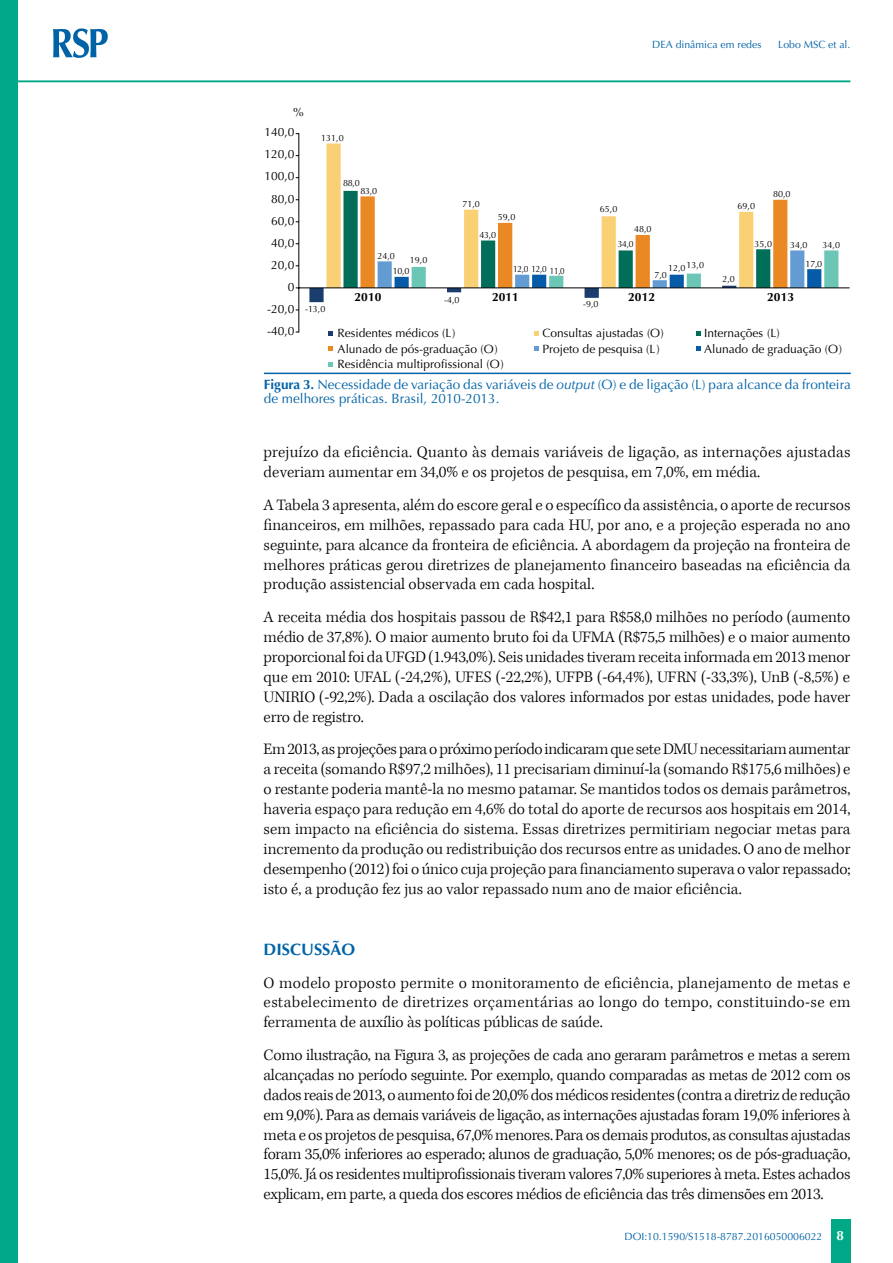
<style>
.page{position:relative;width:893px;height:1263px;background:#fff}
.page>*{position:absolute;margin:0;border:0;box-sizing:border-box;transform-origin:0 0}
.t1{font:300 16.5px/20px "Kepler Std";color:#000;text-align:justify}
.t2{font:700 16.5px "Optima";color:#0063a7}
.t3{font:13.5px/14.2px "Optima";color:#0063a7}
.t4{font:700 13.5px "Optima";color:#fff}
.t5{font:12px/22px "Optima";color:#010101}
.t6{font:700 12px "Optima";color:#010101}
.t7{font:10.5px "Optima";color:#0063a7}
.t8{font:9px/15px "Optima";letter-spacing:-.005em;color:#010101}
.t9{font:9px "Optima";letter-spacing:-.005em;color:#010101;scale:.93 1}
.t10{font:9px "Optima";letter-spacing:-.005em;color:#010101;scale:.95 1}
.s1{font-weight:700}
.s2{font-style:italic}
</style>
<div class="page">
<div style="left:831px;top:1220px;width:20px;height:43px;background:#00a887"></div>
<div style="left:0;top:0;width:18px;height:1263px;background:#00a887"></div>
<svg style="left:53px;top:28px;width:55px;height:30px"></svg>
<hr style="left:18px;top:80px;width:832px;height:2px;background:#00a887">
<hr style="left:264px;top:373px;width:587px;height:1px;background:#0063a7">
<svg style="left:326px;top:143px;width:32px;height:48px"></svg>
<svg style="left:309px;top:191px;width:529px;height:111px"></svg>
<hr style="left:298px;top:134px;width:1px;height:198px;background:#000">
<hr style="left:296px;top:287px;width:553px;height:1px;background:#000">
<svg style="left:328px;top:331px;width:5px;height:4px"></svg>
<svg style="left:328px;top:346px;width:5px;height:4px"></svg>
<svg style="left:328px;top:362px;width:5px;height:5px"></svg>
<svg style="left:534px;top:331px;width:5px;height:4px"></svg>
<svg style="left:534px;top:346px;width:5px;height:4px"></svg>
<svg style="left:696px;top:331px;width:5px;height:4px"></svg>
<svg style="left:696px;top:346px;width:5px;height:4px"></svg>
<p class="t5" style="left:293px;top:101px;width:12px">%</p>
<p class="t5" style="left:264px;top:121px;width:32px">140,0<br>120,0</p>
<p class="t8" style="left:321px;top:131px;width:24px">131,0</p>
<p class="t7" style="left:652px;top:38px;width:111px">DEA dinâmica em redes</p>
<p class="t7" style="left:778px;top:38px;width:74px">Lobo MSC et al.</p>
<p class="t5" style="left:264px;top:166px;width:32px;text-align:right">100,0<br>80,0<br>60,0<br>40,0<br>20,0<br>0 -20,0 -40,0</p>
<p class="t8" style="left:305px;top:301px;width:22px">-13,0</p>
<p class="t8" style="left:343px;top:176px;width:18px">88,0</p>
<p class="t8" style="left:360px;top:183px;width:18px">83,0</p>
<p class="t8" style="left:393px;top:248px;width:18px;text-indent:-15px">24,0<br>10,0</p>
<p class="t8" style="left:410px;top:252px;width:19px">19,0</p>
<p class="t8" style="left:462px;top:197px;width:19px">71,0</p>
<p class="t8" style="left:498px;top:210px;width:19px">59,0</p>
<p class="t8" style="left:479px;top:228px;width:18px">43,0</p>
<p class="t9" style="left:513px;top:264px;width:57px">12,0 12,0 11,0</p>
<p class="t6" style="left:355px;top:290px;width:28px">2010</p>
<p class="t8" style="left:444px;top:293px;width:17px">-4,0</p>
<p class="t6" style="left:492px;top:290px;width:28px">2011</p>
<p class="t8" style="left:600px;top:202px;width:19px">65,0</p>
<p class="t8" style="left:634px;top:222px;width:19px">48,0</p>
<p class="t8" style="left:583px;top:297px;width:17px">-9,0</p>
<p class="t10" style="left:618px;top:239px;width:18px">34,0</p>
<p class="t8" style="left:668px;top:259px;width:37px">12,013,0</p>
<p class="t8" style="left:654px;top:267px;width:14px">7,0</p>
<p class="t6" style="left:628px;top:290px;width:28px">2012</p>
<p class="t8" style="left:737px;top:199px;width:19px">69,0</p>
<p class="t8" style="left:773px;top:187px;width:19px">80,0</p>
<p class="t8" style="left:722px;top:271px;width:14px">2,0</p>
<p class="t8" style="left:755px;top:236px;width:19px">35,0</p>
<p class="t8" style="left:806px;top:236px;width:18px;line-height:18.8px;text-indent:-16px">34,0<br>17,0</p>
<p class="t8" style="left:823px;top:237px;width:19px">34,0</p>
<p class="t6" style="left:767px;top:290px;width:28px">2013</p>
<p class="t5" style="left:338px;top:326px;width:168px;line-height:15.5px">Residentes médicos (L)<br>Alunado de pós-graduação (O)<br>Residência multiprofissional (O)</p>
<p class="t5" style="left:542px;top:326px;width:123px;line-height:15.3px">Consultas ajustadas (O)<br>Projeto de pesquisa (L)</p>
<p class="t5" style="left:704px;top:326px;width:139px;line-height:15.3px">Internações (L)<br>Alunado de graduação (O)</p>
<p class="t3" style="left:264px;top:377px;width:588px"><span class="s1">Figura 3.</span> Necessidade de variação das variáveis de <span class="s2">output</span> (O) e de ligação (L) para alcance da fronteira de melhores práticas. Brasil, 2010-2013.</p>
<p class="t1" style="left:264px;top:443px;width:588px">prejuízo da eficiência. Quanto às demais variáveis de ligação, as internações ajustadas deveriam aumentar em 34,0% e os projetos de pesquisa, em 7,0%, em média.</p>
<p class="t1" style="left:264px;top:495px;width:588px">A Tabela 3 apresenta, além do escore geral e o específico da assistência, o aporte de recursos financeiros, em milhões, repassado para cada HU, por ano, e a projeção esperada no ano seguinte, para alcance da fronteira de eficiência. A abordagem da projeção na fronteira de melhores práticas gerou diretrizes de planejamento financeiro baseadas na eficiência da produção assistencial observada em cada hospital.</p>
<p class="t1" style="left:264px;top:608px;width:588px">A receita média dos hospitais passou de R$42,1 para R$58,0 milhões no período (aumento médio de 37,8%). O maior aumento bruto foi da UFMA (R$75,5 milhões) e o maior aumento proporcional foi da UFGD (1.943,0%). Seis unidades tiveram receita informada em 2013 menor que em 2010: UFAL (-24,2%), UFES (-22,2%), UFPB (-64,4%), UFRN (-33,3%), UnB (-8,5%) e UNIRIO (-92,2%). Dada a oscilação dos valores informados por estas unidades, pode haver erro de registro.</p>
<p class="t1" style="left:264px;top:740px;width:588px">Em 2013, as projeções para o próximo período indicaram que sete DMU necessitariam aumentar a receita (somando R$97,2 milhões), 11 precisariam diminuí-la (somando R$175,6 milhões) e o restante poderia mantê-la no mesmo patamar. Se mantidos todos os demais parâmetros, haveria espaço para redução em 4,6% do total do aporte de recursos aos hospitais em 2014, sem impacto na eficiência do sistema. Essas diretrizes permitiriam negociar metas para incremento da produção ou redistribuição dos recursos entre as unidades. O ano de melhor desempenho (2012) foi o único cuja projeção para financiamento superava o valor repassado; isto é, a produção fez jus ao valor repassado num ano de maior eficiência.</p>
<p class="t2" style="left:264px;top:940px;width:93px">DISCUSSÃO</p>
<p class="t1" style="left:264px;top:973px;width:588px">O modelo proposto permite o monitoramento de eficiência, planejamento de metas e estabelecimento de diretrizes orçamentárias ao longo do tempo, constituindo-se em ferramenta de auxílio às políticas públicas de saúde.</p>
<p class="t1" style="left:264px;top:1045px;width:588px">Como ilustração, na Figura 3, as projeções de cada ano geraram parâmetros e metas a serem alcançadas no período seguinte. Por exemplo, quando comparadas as metas de 2012 com os dados reais de 2013, o aumento foi de 20,0% dos médicos residentes (contra a diretriz de redução em 9,0%). Para as demais variáveis de ligação, as internações ajustadas foram 19,0% inferiores à meta e os projetos de pesquisa, 67,0% menores. Para os demais produtos, as consultas ajustadas foram 35,0% inferiores ao esperado; alunos de graduação, 5,0% menores; os de pós-graduação, 15,0%. Já os residentes multiprofissionais tiveram valores 7,0% superiores à meta. Estes achados explicam, em parte, a queda dos escores médios de eficiência das três dimensões em 2013.</p>
<p class="t7" style="left:624px;top:1230px;width:199px">DOI:10.1590/S1518-8787.2016050006022</p>
<p class="t4" style="left:836px;top:1227px;width:9px">8</p>
</div>
